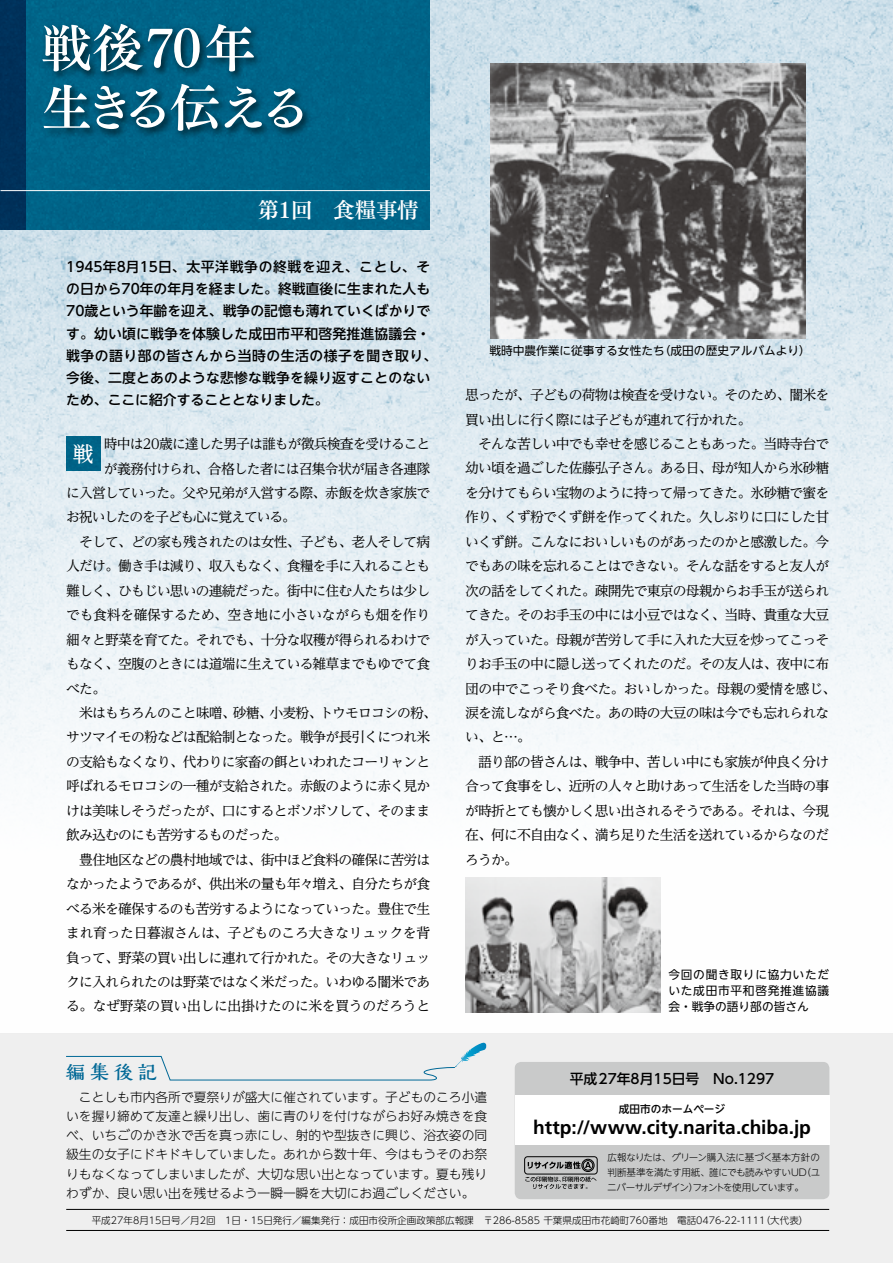
<style>
.page{position:relative;width:893px;height:1263px;background:#fff}
.page>*{position:absolute;margin:0;border:0;box-sizing:border-box;transform-origin:0 0}
.t1{font:51px/59.6px "Tsuku Min Pr 5 B";letter-spacing:-.06em;color:#fff}
.t2{font:21.3px "Tsuku Min Pr 5 B";color:#fff}
.t3{font:500 21.3px "UD Reimin Pro";color:#fff}
.t4{font:700 19.2px "Frutiger";letter-spacing:-.005em;color:#000}
.t5{font:700 19.2px "Kaimin So Std";color:#006896}
.t6{font:13.8px/24.5px "UD Reimin Pro";letter-spacing:-.06em;color:#000}
.t7{font:500 13.8px/22.4px "UD Shin Go NT Pro";letter-spacing:.005em;color:#000}
.t8{font:13.8px "UD Reimin Pro";letter-spacing:-.025em;color:#000}
.t9{font:13.8px "UD Reimin Pro";letter-spacing:-.08em;color:#000}
.t10{font:300 12.75px/19.2px "UD Shin Go NT Pro";color:#000;text-align:justify}
.t11{font:11.7px/15.9px "UD Shin Go NT Pro";color:#000;text-align:justify}
.t12{font:500 10.65px "UD Shin Go NT Pro";color:#000}
.t13{font:300 9.6px "UD Shin Go NT Pro";color:#000}
.t14{font:300 9.6px/14.9px "UD Shin Go NT Pro";letter-spacing:-.06em;color:#000}
.t15{font:300 9.6px/14.9px "UD Shin Go NT Pro";letter-spacing:-.025em;color:#000;text-align:right}
</style>
<div class="page">
<div style="left:0;top:1033px;width:893px;height:230px;background:#efefef"></div>
<img style="left:0;top:0;width:893px;height:1013px">
<div style="left:515px;top:1062px;width:314px;height:137px;background:#c9caca;border-radius:6px"></div>
<div style="left:515px;top:1095px;width:314px;height:50px;background:#fff"></div>
<div style="left:524px;top:1156px;width:74px;height:18px;border:1px solid #000;border-radius:3px"></div>
<svg style="left:525px;top:1159px;width:72px;height:30px"></svg>
<div style="left:26px;top:0;width:403px;height:230px;background:#006488"></div>
<div style="left:0;top:0;width:26px;height:230px;background:#00315a"></div>
<hr style="left:1px;top:190px;width:429px;height:1px;background:#fff">
<svg style="left:66px;top:1043px;width:421px;height:38px"></svg>
<hr style="left:66px;top:1209px;width:763px;height:1px;background:#000">
<hr style="left:66px;top:1230px;width:763px;height:1px;background:#000">
<img style="left:490px;top:64px;width:315px;height:274px">
<img style="left:465px;top:878px;width:196px;height:134px">
<div style="left:39px;top:20px;width:273px;height:121px;background:#000;opacity:.75"></div>
<img style="left:66px;top:437px;width:34px;height:34px">
<h1 class="t1" style="left:41px;top:14px;width:271px">戦後70年生きる伝える</h1>
<h2 class="t2" style="left:258px;top:191px;width:162px">第回1 　食糧事情</h2>
<p class="t7" style="left:66px;top:255px;width:372px">1945年8月15日、太平洋戦争の終戦を迎え、ことし、その日から70年の年月を経ました。終戦直後に生まれた人も<br>70歳という年齢を迎え、戦争の記憶も薄れていくばかりです。幼い頃に戦争を体験した成田市平和啓発推進協議会・戦争の語り部の皆さんから当時の生活の様子を聞き取り、今後、二度とあのような悲惨な戦争を繰り返すことのないため、ここに紹介することとなりました。</p>
<p class="t6" style="left:104px;top:431px;width:328px">時中は20歳に達した男子は誰もが徴兵検査を受けること</p>
<p class="t6" style="left:104px;top:456px;width:328px">が義務付けられ、合格した者には召集令状が届き各連隊</p>
<p class="t6" style="left:66px;top:480px;width:366px">に入営していった。父や兄弟が入営する際、赤飯を炊き家族で</p>
<p class="t9" style="left:66px;top:506px;width:231px">お祝いしたのを子ども心に覚えている。</p>
<p class="t6" style="left:66px;top:529px;width:365px">　そして、どの家も残されたのは女性、子ども、老人そして病</p>
<p class="t6" style="left:66px;top:553px;width:365px">人だけ。働き手は減り、収入もなく、食糧を手に入れることも</p>
<p class="t6" style="left:66px;top:578px;width:365px">難しく、ひもじい思いの連続だった。街中に住む人たちは少し</p>
<p class="t8" style="left:66px;top:604px;width:365px">でも食料を確保するため、空き地に小さいながらも畑を作り</p>
<p class="t6" style="left:66px;top:627px;width:365px">細々と野菜を育てた。それでも、十分な収穫が得られるわけで</p>
<p class="t6" style="left:66px;top:651px;width:365px">もなく、空腹のときには道端に生えている雑草までもゆでて食</p>
<p class="t6" style="left:66px;top:676px;width:41px">べた。</p>
<p class="t6" style="left:319px;top:700px;width:119px">トウモロコシの粉、</p>
<h2 class="t3" style="left:73px;top:437px;width:23px">戦</h2>
<p class="t6" style="left:66px;top:700px;width:365px">　米はもちろんのこと味噌、<br>サツマイモの粉などは配給制となった。戦争が長引くにつれ米の支給もなくなり、代わりに家畜の餌といわれたコーリャンと呼ばれるモロコシの一種が支給された。赤飯のように赤く見かけは美味しそうだったが、口にするとボソボソして、そのまま飲み込むのにも苦労するものだった。<br>　豊住地区などの農村地域では、街中ほど食料の確保に苦労はなかったようであるが、供出米の量も年々増え、自分たちが食べる米を確保するのも苦労するようになっていった。豊住で生まれ育った日暮淑さんは、子どものころ大きなリュックを背負って、野菜の買い出しに連れて行かれた。その大きなリュックに入れられたのは野菜ではなく米だった。いわゆる闇米である。なぜ野菜の買い出しに出掛けたのに米を買うのだろうと</p>
<p class="t6" style="left:270px;top:700px;width:54px">小麦粉、</p>
<p class="t6" style="left:233px;top:700px;width:41px">砂糖、</p>
<p class="t11" style="left:659px;top:342px;width:154px">（成田の歴史アルバムより(</p>
<p class="t11" style="left:489px;top:342px;width:177px">戦時中農作業に従事する女性たち</p>
<p class="t6" style="left:465px;top:382px;width:372px">思ったが、子どもの荷物は検査を受けない。そのため、闇米を買い出しに行く際には子どもが連れて行かれた。<br>　そんな苦しい中でも幸せを感じることもあった。当時寺台で幼い頃を過ごした佐藤弘子さん。ある日、母が知人から氷砂糖を分けてもらい宝物のように持って帰ってきた。氷砂糖で蜜を作り、くず粉でくず餅を作ってくれた。久しぶりに口にした甘いくず餅。こんなにおいしいものがあったのかと感激した。今でもあの味を忘れることはできない。そんな話をすると友人が次の話をしてくれた。疎開先で東京の母親からお手玉が送られてきた。そのお手玉の中には小豆ではなく、当時、貴重な大豆が入っていた。母親が苦労して手に入れた大豆を炒ってこっそりお手玉の中に隠し送ってくれたのだ。その友人は、夜中に布団の中でこっそり食べた。おいしかった。母親の愛情を感じ、涙を流しながら食べた。あの時の大豆の味は今でも忘れられない、と...。<br>　語り部の皆さんは、戦争中、苦しい中にも家族が仲良く分け合って食事をし、近所の人々と助けあって生活をした当時の事が時折とても懐かしく思い出されるそうである。それは、今現在、何に不自由なく、満ち足りた生活を送れているからなのだろうか。</p>
<p class="t11" style="left:668px;top:966px;width:162px">今回の聞き取りに協力いただいた成田市平和啓発推進協議会・戦争の語り部の皆さん</p>
<h3 class="t5" style="left:66px;top:1058px;width:92px">編集後記</h3>
<p class="t10" style="left:66px;top:1087px;width:422px">　ことしも市内各所で夏祭りが盛大に催されています。子どものころ小遣いを握り締めて友達と繰り出し、歯に青のりを付けながらお好み焼きを食べ、いちごのかき氷で舌を真っ赤にし、射的や型抜きに興じ、浴衣姿の同級生の女子にドキドキしていました。あれから数十年、今はもうそのお祭りもなくなってしまいましたが、大切な思い出となっています。夏も残りわずか、良い思い出を残せるよう一瞬一瞬を大切にお過ごしください。</p>
<p class="t7" style="left:570px;top:1067px;width:206px">平成27年8月15日号　No.1297</p>
<h3 class="t4" style="left:533px;top:1116px;width:279px">http://www.city.narita.chiba j p.</h3>
<p class="t15" style="left:607px;top:1150px;width:214px">広報なりたは、グリーン購入法に基づく基本方針の（ユ</p>
<p class="t12" style="left:619px;top:1100px;width:108px">成田市のホームページ</p>
<p class="t14" style="left:607px;top:1165px;width:201px">判断基準を満たす用紙、誰にでも読みやすいUDニバーサルデザインフォントを使用しています。</p>
<p class="t13" style="left:689px;top:1180px;width:11px">）</p>
<p class="t13" style="left:761px;top:1212px;width:49px">（大代表(</p>
<p class="t13" style="left:92px;top:1212px;width:675px">平成27年8月15日号／月2回　1日・15日発行／編集発行：成田市役所企画政策部広報課　〒286-8585 千葉県成田市花崎町760番地　電話0476-22-1111</p>
</div>
